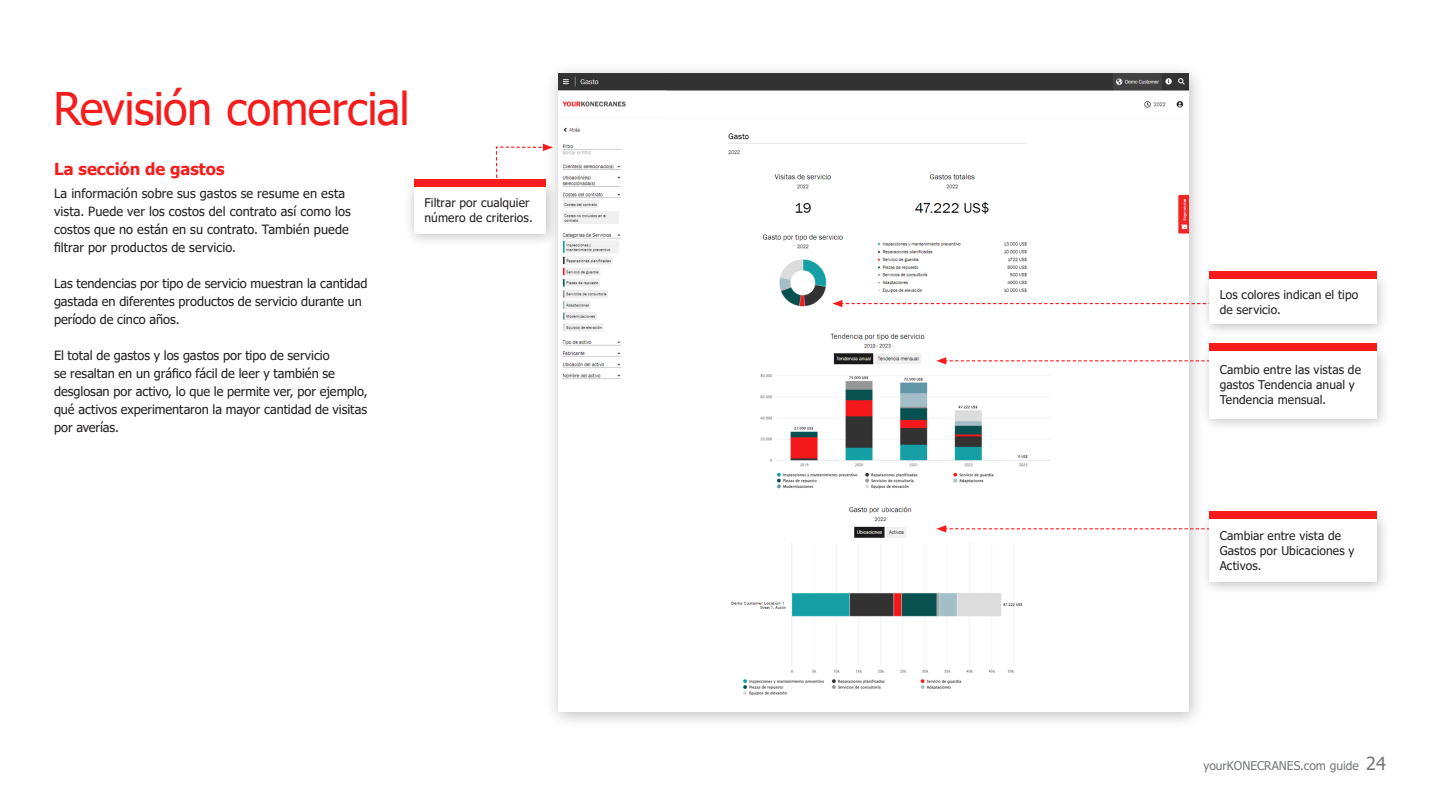
<style>
.page{position:relative;width:1440px;height:810px;background:#fff}
.page>*{position:absolute;margin:0;border:0;box-sizing:border-box;transform-origin:0 0}
.Headline_Inside{font:45px "Tahoma";letter-spacing:-.01em;color:#f71c1c}
.Subhead_for_body_copy{font:700 16.5px "Tahoma";letter-spacing:.005em;color:#f71c1c}
.Body_copy{font:12.75px/18px "Tahoma";color:#231f20}
.Box_text{font:12px/15px "Tahoma";letter-spacing:.01em;color:#231f20}
.t1{font:12px "Tahoma";color:#75787b}
.s1{font-size:18px}
</style>
<div class="page">
<div style="left:545px;top:62px;width:660px;height:668px;background:#231f20;opacity:.3"></div>
<img style="left:558px;top:74px;width:630px;height:637px">
<svg style="left:495px;top:144px;width:58px;height:32px"></svg>
<div style="left:404px;top:176px;width:155px;height:71px;background:#231f20;opacity:.3"></div>
<div style="left:414px;top:186px;width:132px;height:48px;background:#fff"></div>
<div style="left:414px;top:179px;width:132px;height:7px;background:#f71c1c"></div>
<svg style="left:832px;top:300px;width:367px;height:7px"></svg>
<svg style="left:936px;top:357px;width:263px;height:8px"></svg>
<div style="left:1199px;top:269px;width:190px;height:68px;background:#231f20;opacity:.3"></div>
<div style="left:1209px;top:279px;width:167px;height:45px;background:#fff"></div>
<div style="left:1209px;top:271px;width:167px;height:8px;background:#f71c1c"></div>
<div style="left:1199px;top:341px;width:190px;height:91px;background:#231f20;opacity:.3"></div>
<div style="left:1209px;top:351px;width:167px;height:67px;background:#fff"></div>
<div style="left:1209px;top:343px;width:167px;height:8px;background:#f71c1c"></div>
<svg style="left:936px;top:525px;width:263px;height:7px"></svg>
<div style="left:1199px;top:509px;width:190px;height:86px;background:#231f20;opacity:.3"></div>
<div style="left:1209px;top:519px;width:167px;height:63px;background:#fff"></div>
<div style="left:1209px;top:511px;width:167px;height:8px;background:#f71c1c"></div>
<p class="Headline_Inside" style="left:53px;top:79px;width:358px">Revisión comercial</p>
<p class="Subhead_for_body_copy" style="left:54px;top:157px;width:172px">La sección de gastos</p>
<p class="Body_copy" style="left:54px;top:185px;width:298px">La información sobre sus gastos se resume en esta vista. Puede ver los costos del contrato así como los costos que no están en su contrato. También puede filtrar por productos de servicio.</p>
<p class="Body_copy" style="left:54px;top:275px;width:315px">Las tendencias por tipo de servicio muestran la cantidad gastada en diferentes productos de servicio durante un período de cinco años.</p>
<p class="Body_copy" style="left:54px;top:347px;width:315px">El total de gastos y los gastos por tipo de servicio<br>se resaltan en un gráfico fácil de leer y también se desglosan por activo, lo que le permite ver, por ejemplo, qué activos experimentaron la mayor cantidad de visitas por averías.</p>
<p class="Box_text" style="left:424px;top:196px;width:110px">Filtrar por cualquier número de criterios.</p>
<p class="Box_text" style="left:1219px;top:287px;width:140px">Los colores indican el tipo de servicio.</p>
<p class="Box_text" style="left:1219px;top:363px;width:143px">Cambio entre las vistas de gastos Tendencia anual y<br>Tendencia mensual.</p>
<p class="Box_text" style="left:1219px;top:529px;width:136px">Cambiar entre vista de<br>Gastos por Ubicaciones y<br>Activos.</p>
<p class="t1" style="left:1203px;top:757px;width:184px">yourKONECRANES.com guide <span class="s1">24</span></p>
</div>
